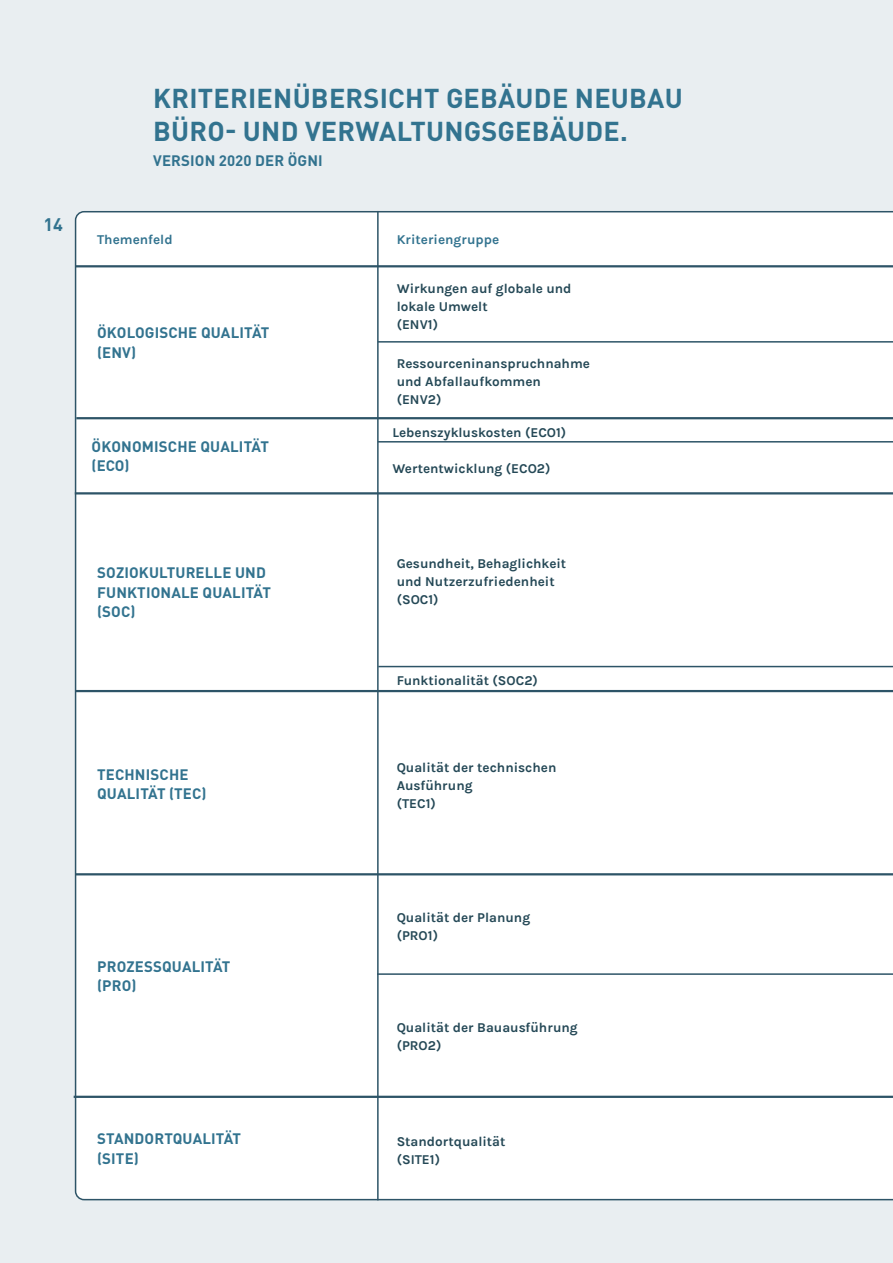
<style>
.page{position:relative;width:893px;height:1263px;background:#e9eef1}
.page>*{position:absolute;margin:0;border:0;box-sizing:border-box;transform-origin:0 0}
.t1{font:700 27px "DIN Pro";letter-spacing:.01em;color:#32738f}
.t2{font:700 18px "DIN Pro";color:#32738f}
.t3{font:700 15px/19.5px "DIN Pro";letter-spacing:.01em;color:#32738f}
.t4{font:700 13.5px/18px "Karla";color:#244856}
.t5{font:700 13.5px "Karla";color:#32738f}
</style>
<div class="page">
<div style="left:75px;top:211px;width:818px;height:989px;background:#fff"></div>
<hr style="left:76px;top:265px;width:817px;height:2px;background:#2d5467">
<hr style="left:377px;top:973px;width:516px;height:2px;background:#2d5467">
<hr style="left:75px;top:690px;width:818px;height:2px;background:#2d5467">
<hr style="left:74px;top:1096px;width:819px;height:2px;background:#2d5467">
<hr style="left:378px;top:666px;width:515px;height:1px;background:#2d5467">
<hr style="left:75px;top:873px;width:818px;height:2px;background:#2d5467">
<hr style="left:378px;top:341px;width:515px;height:2px;background:#2d5467">
<hr style="left:76px;top:417px;width:817px;height:2px;background:#2d5467">
<hr style="left:75px;top:492px;width:818px;height:2px;background:#2d5467">
<hr style="left:377px;top:211px;width:2px;height:989px;background:#2d5467">
<hr style="left:378px;top:441px;width:515px;height:1px;background:#2d5467">
<h2 class="t2" style="left:43px;top:212px;width:21px">14</h2>
<p class="t1" style="left:153px;top:80px;width:531px">KRITERIENÜBERSICHT GEBÄUDE NEUBAU</p>
<p class="t1" style="left:153px;top:113px;width:476px">BÜRO- UND VERWALTUNGSGEBÄUDE.</p>
<p class="t3" style="left:153px;top:150px;width:171px">VERSION 2020 DER ÖGNI</p>
<p class="t5" style="left:97px;top:232px;width:77px">Themenfeld</p>
<p class="t5" style="left:397px;top:232px;width:104px">Kriteriengruppe</p>
<p class="t4" style="left:397px;top:280px;width:176px">Wirkungen auf globale und lokale Umwelt</p>
<p class="t4" style="left:397px;top:316px;width:43px">(ENV1)</p>
<p class="t4" style="left:397px;top:354px;width:195px">Ressourceninanspruchnahme und Abfallaufkommen</p>
<p class="t4" style="left:397px;top:390px;width:46px">(ENV2)</p>
<p class="t4" style="left:392px;top:424px;width:175px">Lebenszykluskosten (ECO1)</p>
<p class="t4" style="left:392px;top:460px;width:159px">Wertentwicklung (ECO2)</p>
<p class="t3" style="left:97px;top:322px;width:174px">ÖKOLOGISCHE QUALITÄT</p>
<p class="t3" style="left:97px;top:342px;width:40px">(ENV)</p>
<p class="t3" style="left:92px;top:436px;width:179px">ÖKONOMISCHE QUALITÄT</p>
<p class="t3" style="left:92px;top:456px;width:40px">(ECO)</p>
<p class="t3" style="left:97px;top:562px;width:175px">SOZIOKULTURELLE UND<br>FUNKTIONALE QUALITÄT (SOC)</p>
<p class="t3" style="left:97px;top:764px;width:93px">TECHNISCHE</p>
<p class="t3" style="left:97px;top:783px;width:111px">QUALITÄT (TEC)</p>
<p class="t4" style="left:397px;top:555px;width:171px">Gesundheit, Behaglichkeit und Nutzerzufriedenheit</p>
<p class="t4" style="left:397px;top:591px;width:44px">(SOC1)</p>
<p class="t4" style="left:397px;top:672px;width:143px">Funktionalität (SOC2)</p>
<p class="t4" style="left:397px;top:758px;width:161px">Qualität der technischen<br>Ausführung</p>
<p class="t4" style="left:397px;top:794px;width:41px">(TEC1)</p>
<p class="t3" style="left:97px;top:956px;width:135px">PROZESSQUALITÄT</p>
<p class="t3" style="left:97px;top:975px;width:41px">(PRO)</p>
<p class="t3" style="left:97px;top:1128px;width:145px">STANDORTQUALITÄT</p>
<p class="t3" style="left:97px;top:1148px;width:43px">(SITE)</p>
<p class="t4" style="left:397px;top:908px;width:135px">Qualität der Planung</p>
<p class="t4" style="left:397px;top:926px;width:43px">(PRO1)</p>
<p class="t4" style="left:397px;top:1019px;width:183px">Qualität der Bauausführung</p>
<p class="t4" style="left:397px;top:1037px;width:46px">(PRO2)</p>
<p class="t4" style="left:397px;top:1133px;width:110px">Standortqualität</p>
<p class="t4" style="left:397px;top:1151px;width:45px">(SITE1)</p>
</div>
